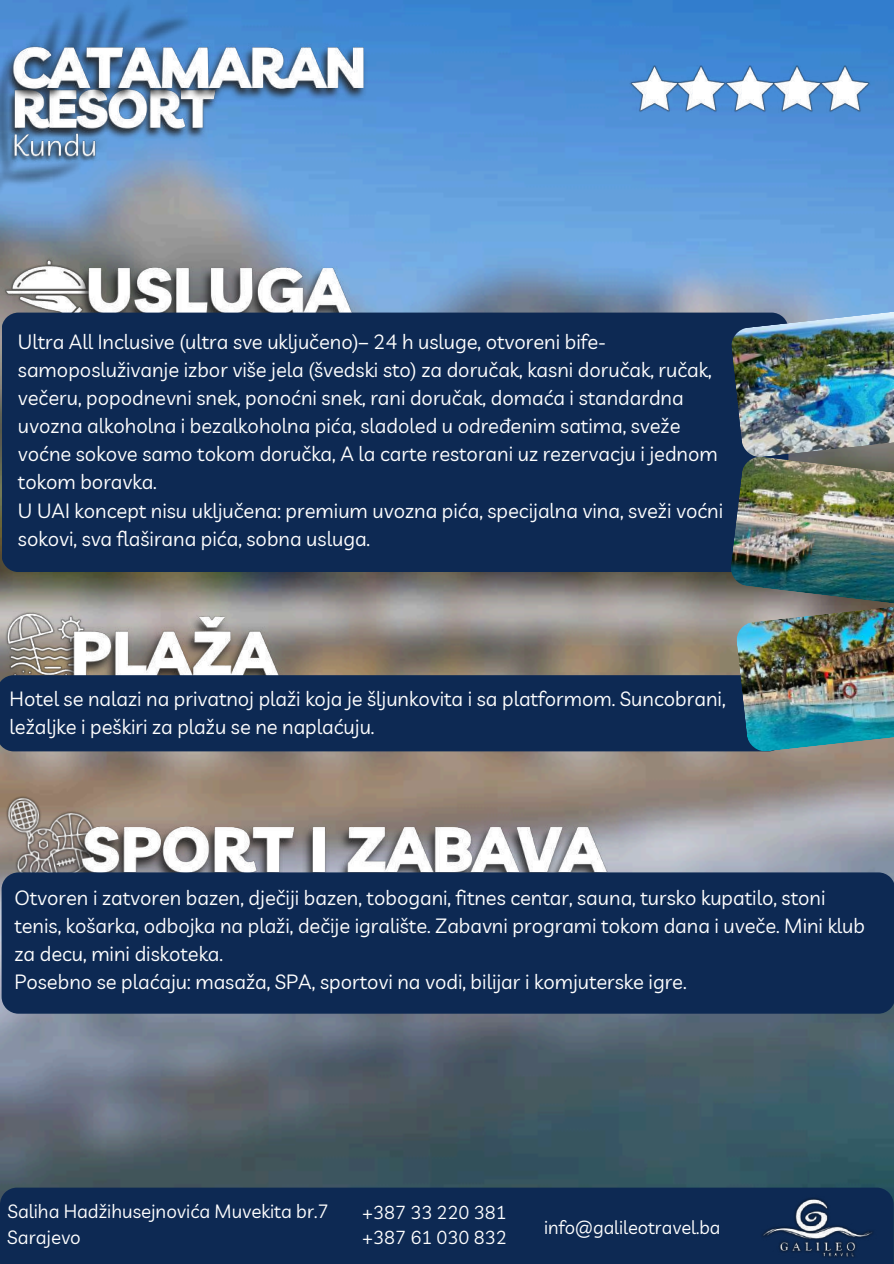
<style>
.page{position:relative;width:894px;height:1264px;background:#fff}
.page>*{position:absolute;margin:0;border:0;box-sizing:border-box;transform-origin:0 0}
.t1{font:20.1px/28.2px "Livvic";color:#fff}
.t2{font:18.75px/25.5px "Livvic";color:#fff}
.t3{font:18.3px/25.5px "Livvic";color:#fff}
</style>
<div class="page">
<img style="left:0;top:0;width:893px;height:1187px">
<div style="left:0;top:1187px;width:893px;height:76px;background:#0d2953"></div>
<img style="left:755px;top:1194px;width:124px;height:65px">
<img style="left:2px;top:606px;width:84px;height:69px">
<img style="left:58px;top:609px;width:230px;height:66px">
<div style="left:0;top:675px;width:735px;height:76px;background:#0d2953"></div>
<img style="left:0;top:785px;width:105px;height:101px">
<img style="left:65px;top:809px;width:550px;height:63px">
<div style="left:2px;top:872px;width:891px;height:141px;background:#0d2953"></div>
<img style="left:774px;top:66px;width:45px;height:46px">
<img style="left:819px;top:66px;width:50px;height:46px">
<img style="left:0;top:0;width:195px;height:224px">
<img style="left:2px;top:104px;width:220px;height:39px">
<img style="left:0;top:32px;width:370px;height:72px">
<img style="left:6px;top:126px;width:93px;height:39px">
<img style="left:679px;top:66px;width:95px;height:46px">
<img style="left:629px;top:66px;width:50px;height:46px">
<img style="left:2px;top:257px;width:70px;height:55px">
<img style="left:72px;top:249px;width:289px;height:63px">
<div style="left:2px;top:312px;width:728px;height:260px;background:#0d2953"></div>
<img style="left:729px;top:455px;width:164px;height:151px">
<img style="left:730px;top:309px;width:163px;height:149px">
<img style="left:735px;top:603px;width:158px;height:149px">
<p class="t1" style="left:18px;top:327px;width:706px">Ultra All Inclusive (ultra sve uključeno)– 24 h usluge, otvoreni bife&shy;samoposluživanje izbor više jela (švedski sto) za doručak, kasni doručak, ručak, večeru, popodnevni snek, ponoćni snek, rani doručak, domaća i standardna uvozna alkoholna i bezalkoholna pića, sladoled u određenim satima, sveže voćne sokove samo tokom doručka, A la carte restorani uz rezervacju i jednom tokom boravka.<br>U UAI koncept nisu uključena: premium uvozna pića, specijalna vina, sveži voćni sokovi, sva flaširana pića, sobna usluga.</p>
<p class="t1" style="left:10px;top:684px;width:717px">Hotel se nalazi na privatnoj plaži koja je šljunkovita i sa platformom. Suncobrani, ležaljke i peškiri za plažu se ne naplaćuju.</p>
<p class="t1" style="left:14px;top:882px;width:852px">Otvoren i zatvoren bazen, dječiji bazen, tobogani, fitnes centar, sauna, tursko kupatilo, stoni tenis, košarka, odbojka na plaži, dečije igralište. Zabavni programi tokom dana i uveče. Mini klub za decu, mini diskoteka.<br>Posebno se plaćaju: masaža, SPA, sportovi na vodi, bilijar i komjuterske igre.</p>
<p class="t2" style="left:7px;top:1198px;width:323px">Saliha Hadžihusejnovića Muvekita br.7<br>Sarajevo</p>
<p class="t3" style="left:362px;top:1198px;width:146px">+387 33 220 381 +387 61 030 832</p>
<p class="t3" style="left:544px;top:1213px;width:178px">info@galileotravel.ba</p>
</div>
